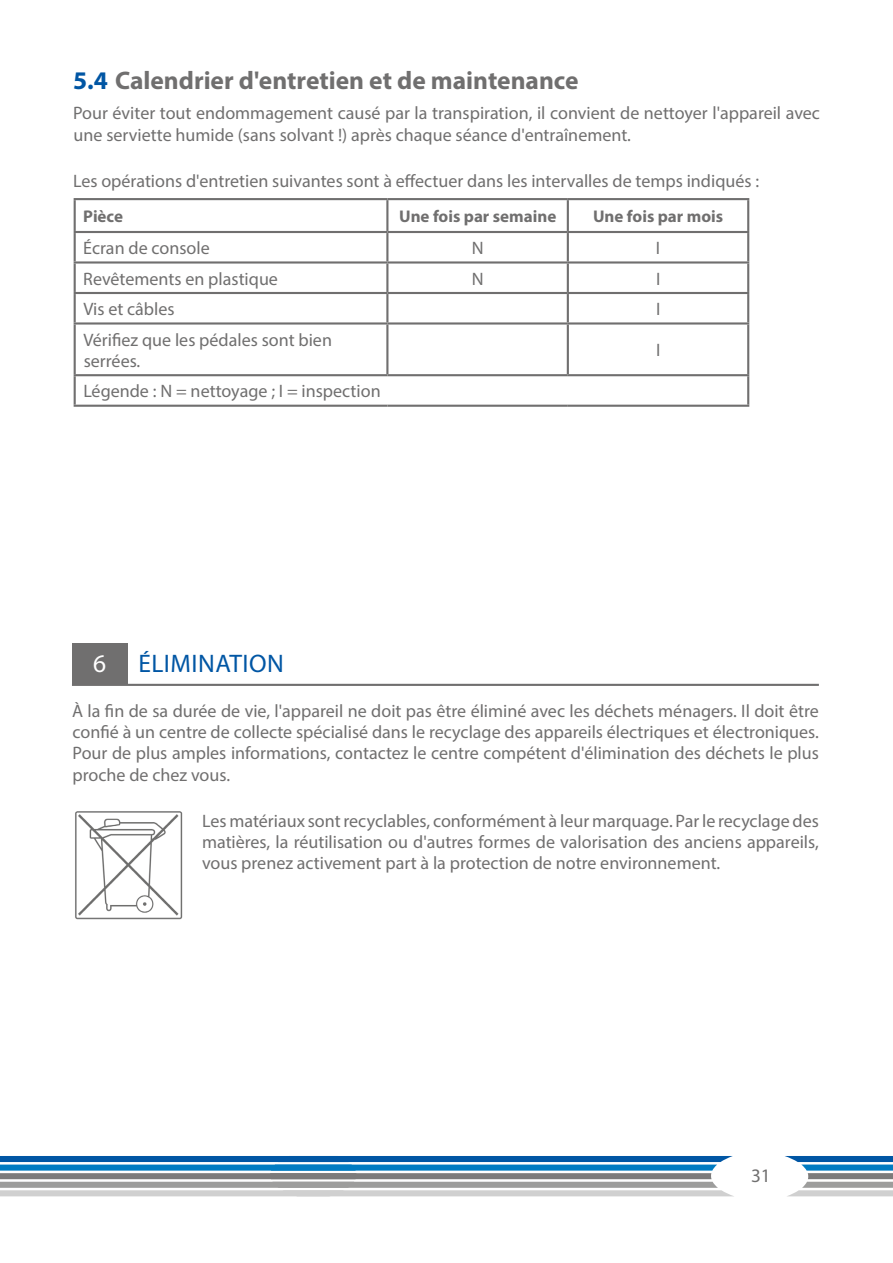
<style>
.page{position:relative;width:893px;height:1263px;background:#fff}
.page>*{position:absolute;margin:0;border:0;box-sizing:border-box;transform-origin:0 0}
.t1{font:700 25.5px "Myriad Pro";color:#706f6f}
.t2{font:25.5px "Myriad Pro";letter-spacing:.02em;color:#0056a4}
.t3{font:25.5px "Myriad Pro";color:#fff}
.t4{font:19.2px "Myriad Pro";color:#706f6f}
.t5{font:18px/21.1px "Myriad Pro";color:#706f6f}
.t6{font:700 16.95px "Myriad Pro";color:#706f6f}
.s1{color:#0056a4}
</style>
<div class="page">
<img style="left:75px;top:811px;width:108px;height:109px">
<svg style="left:785px;top:1156px;width:108px;height:40px"></svg>
<svg style="left:0;top:1156px;width:733px;height:40px"></svg>
<hr style="left:74px;top:200px;width:2px;height:31px;background:#706f6f">
<hr style="left:74px;top:198px;width:313px;height:2px;background:#706f6f">
<hr style="left:386px;top:200px;width:2px;height:31px;background:#706f6f">
<hr style="left:387px;top:198px;width:181px;height:2px;background:#706f6f">
<hr style="left:567px;top:200px;width:2px;height:31px;background:#706f6f">
<hr style="left:568px;top:198px;width:181px;height:2px;background:#706f6f">
<hr style="left:747px;top:200px;width:2px;height:31px;background:#706f6f">
<hr style="left:74px;top:233px;width:2px;height:28px;background:#706f6f">
<hr style="left:74px;top:231px;width:313px;height:2px;background:#706f6f">
<hr style="left:386px;top:233px;width:2px;height:28px;background:#706f6f">
<hr style="left:387px;top:231px;width:181px;height:2px;background:#706f6f">
<hr style="left:567px;top:233px;width:2px;height:28px;background:#706f6f">
<hr style="left:568px;top:231px;width:181px;height:2px;background:#706f6f">
<hr style="left:747px;top:233px;width:2px;height:28px;background:#706f6f">
<hr style="left:74px;top:264px;width:2px;height:28px;background:#706f6f">
<hr style="left:74px;top:261px;width:313px;height:3px;background:#706f6f">
<hr style="left:386px;top:264px;width:2px;height:28px;background:#706f6f">
<hr style="left:387px;top:261px;width:181px;height:3px;background:#706f6f">
<hr style="left:567px;top:264px;width:2px;height:28px;background:#706f6f">
<hr style="left:568px;top:261px;width:181px;height:3px;background:#706f6f">
<hr style="left:747px;top:264px;width:2px;height:28px;background:#706f6f">
<hr style="left:74px;top:294px;width:2px;height:28px;background:#706f6f">
<hr style="left:74px;top:325px;width:2px;height:49px;background:#706f6f">
<hr style="left:74px;top:292px;width:313px;height:2px;background:#706f6f">
<hr style="left:386px;top:294px;width:2px;height:28px;background:#706f6f">
<hr style="left:386px;top:325px;width:2px;height:49px;background:#706f6f">
<hr style="left:387px;top:292px;width:181px;height:2px;background:#706f6f">
<hr style="left:567px;top:294px;width:2px;height:28px;background:#706f6f">
<hr style="left:567px;top:325px;width:2px;height:49px;background:#706f6f">
<hr style="left:568px;top:292px;width:181px;height:2px;background:#706f6f">
<hr style="left:747px;top:294px;width:2px;height:28px;background:#706f6f">
<hr style="left:747px;top:325px;width:2px;height:49px;background:#706f6f">
<hr style="left:74px;top:376px;width:2px;height:29px;background:#706f6f">
<hr style="left:74px;top:322px;width:313px;height:3px;background:#706f6f">
<hr style="left:74px;top:374px;width:313px;height:2px;background:#706f6f">
<hr style="left:74px;top:405px;width:313px;height:2px;background:#706f6f">
<hr style="left:387px;top:405px;width:181px;height:2px;background:#706f6f">
<hr style="left:568px;top:405px;width:181px;height:2px;background:#706f6f">
<hr style="left:387px;top:322px;width:181px;height:3px;background:#706f6f">
<hr style="left:387px;top:374px;width:181px;height:2px;background:#706f6f">
<hr style="left:568px;top:322px;width:181px;height:3px;background:#706f6f">
<hr style="left:568px;top:374px;width:181px;height:2px;background:#706f6f">
<hr style="left:747px;top:376px;width:2px;height:29px;background:#706f6f">
<div style="left:72px;top:644px;width:55px;height:40px;background:#706f6f"></div>
<hr style="left:72px;top:684px;width:747px;height:2px;background:#706f6f">
<h1 class="t1" style="left:73px;top:64px;width:507px"><span class="s1">5.4</span> Calendrier d'entretien et de maintenance</h1>
<p class="t5" style="left:73px;top:103px;width:748px">Pour éviter tout endommagement causé par la transpiration, il convient de nettoyer l'appareil avec une serviette humide (sans solvant !) après chaque séance d'entraînement.</p>
<p class="t5" style="left:73px;top:170px;width:687px">Les opérations d'entretien suivantes sont à effectuer dans les intervalles de temps indiqués :</p>
<p class="t6" style="left:83px;top:205px;width:41px">Pièce</p>
<p class="t6" style="left:399px;top:205px;width:159px">Une fois par semaine</p>
<p class="t6" style="left:593px;top:205px;width:132px">Une fois par mois</p>
<p class="t5" style="left:83px;top:237px;width:128px">Écran de console</p>
<p class="t5" style="left:472px;top:237px;width:13px">N</p>
<p class="t5" style="left:656px;top:237px;width:6px">I</p>
<p class="t5" style="left:83px;top:268px;width:196px">Revêtements en plastique</p>
<p class="t5" style="left:472px;top:268px;width:13px">N</p>
<p class="t5" style="left:656px;top:268px;width:6px">I</p>
<p class="t5" style="left:83px;top:298px;width:93px">Vis et câbles</p>
<p class="t5" style="left:656px;top:298px;width:6px">I</p>
<p class="t5" style="left:83px;top:329px;width:250px">Vérifiez que les pédales sont bien serrées.</p>
<p class="t5" style="left:656px;top:339px;width:6px">I</p>
<p class="t5" style="left:83px;top:380px;width:299px">Légende : N = nettoyage ; I = inspection</p>
<h1 class="t3" style="left:93px;top:647px;width:15px">6</h1>
<h1 class="t2" style="left:138px;top:647px;width:147px">ÉLIMINATION</h1>
<p class="t5" style="left:72px;top:700px;width:748px;text-align:justify">À la fin de sa durée de vie, l'appareil ne doit pas être éliminé avec les déchets ménagers. Il doit être confié à un centre de collecte spécialisé dans le recyclage des appareils électriques et électroniques.<br>Pour de plus amples informations, contactez le centre compétent d'élimination des déchets le plus proche de chez vous.</p>
<p class="t5" style="left:202px;top:810px;width:618px;text-align:justify">Les matériaux sont recyclables, conformément à leur marquage. Par le recyclage des matières, la réutilisation ou d'autres formes de valorisation des anciens appareils, vous prenez activement part à la protection de notre environnement.</p>
<p class="t4" style="left:751px;top:1164px;width:21px">31</p>
</div>
